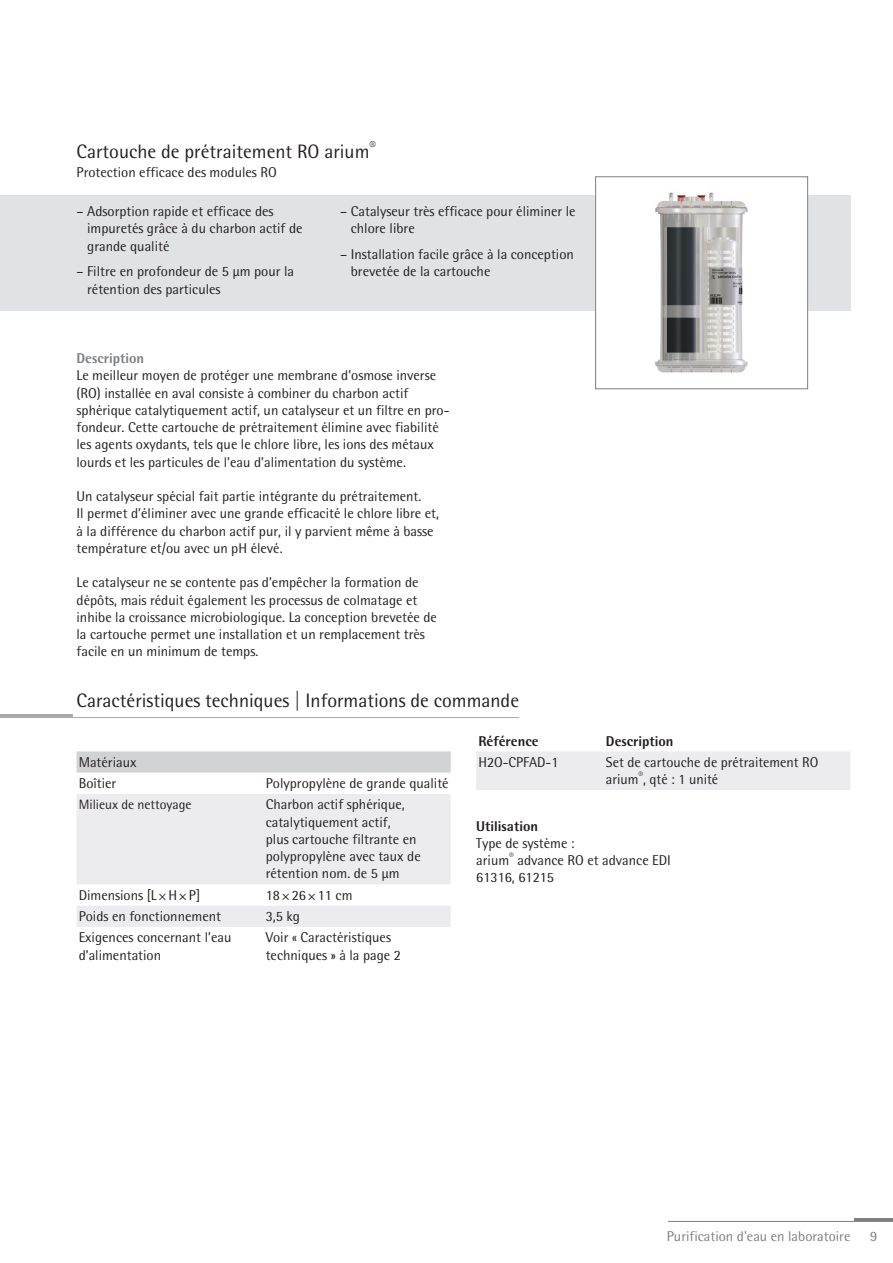
<style>
.page{position:relative;width:893px;height:1263px;background:#fff}
.page>*{position:absolute;margin:0;border:0;box-sizing:border-box;transform-origin:0 0}
.t1{font:19.5px "Sartorius Rotis Sans 2013";color:#231f20}
.t2{font:14.25px/17.2px "Sartorius Rotis Sans 2013";color:#231f20}
.t3{font:14.25px "Sartorius Rotis Sans 2013";color:#7c7e81}
.t4{font:800 14.25px "Sartorius Rotis Sans 2013";color:#231f20}
.t5{font:800 14.25px "Sartorius Rotis Sans 2013";color:#7c7e81}
.t6{font:13.5px "Sartorius Rotis Sans 2013";color:#231f20}
</style>
<div class="page">
<hr style="left:668px;top:1221px;width:225px;height:1px;background:#7c7e81">
<hr style="left:855px;top:1218px;width:38px;height:3px;background:#7c7e81">
<div style="left:0;top:195px;width:850px;height:116px;background:#e1e2e4"></div>
<img style="left:597px;top:192px;width:209px;height:181px">
<div style="left:595px;top:176px;width:213px;height:213px;border:1px solid #7c7e81"></div>
<hr style="left:0;top:717px;width:519px;height:1px;background:#a8a9ad">
<hr style="left:0;top:714px;width:72px;height:3px;background:#a8a9ad">
<svg style="left:77px;top:751px;width:374px;height:22px;background:#d2d3d5"></svg>
<svg style="left:77px;top:794px;width:374px;height:133px;fill:#ececee"></svg>
<div style="left:476px;top:751px;width:374px;height:39px;background:#ececee"></div>
<h1 class="t1" style="left:77px;top:140px;width:301px">Cartouche de prétraitement RO arium<sup>®</sup></h1>
<p class="t2" style="left:77px;top:163px;width:202px">Protection efficace des modules RO</p>
<p class="t2" style="left:87px;top:202px;width:217px;text-indent:-11px">– Adsorption rapide et efficace des impuretés grâce à du charbon actif de grande qualité</p>
<p class="t2" style="left:87px;top:263px;width:208px;text-indent:-11px">– Filtre en profondeur de 5 μm pour la rétention des particules</p>
<p class="t2" style="left:351px;top:202px;width:226px;text-indent:-11px">– Catalyseur très efficace pour éliminer le chlore libre</p>
<p class="t2" style="left:351px;top:246px;width:225px;text-indent:-11px">– Installation facile grâce à la conception brevetée de la cartouche</p>
<p class="t5" style="left:77px;top:349px;width:69px">Description</p>
<p class="t2" style="left:77px;top:367px;width:375px">Le meilleur moyen de protéger une membrane d’osmose inverse (RO) installée en aval consiste à combiner du charbon actif sphérique catalytiquement actif, un catalyseur et un filtre en pro&shy;fondeur. Cette cartouche de prétraitement élimine avec fiabilité les agents oxydants, tels que le chlore libre, les ions des métaux lourds et les particules de l’eau d’alimentation du système.</p>
<p class="t2" style="left:77px;top:487px;width:364px">Un catalyseur spécial fait partie intégrante du prétraitement.<br>Il permet d’éliminer avec une grande efficacité le chlore libre et, à la différence du charbon actif pur, il y parvient même à basse température et/ou avec un pH élevé.</p>
<p class="t2" style="left:77px;top:574px;width:362px">Le catalyseur ne se contente pas d’empêcher la formation de dépôts, mais réduit également les processus de colmatage et inhibe la croissance microbiologique. La conception brevetée de la cartouche permet une installation et un remplacement très facile en un minimum de temps.</p>
<h1 class="t1" style="left:77px;top:688px;width:444px">Caractéristiques techniques | Informations de commande</h1>
<p class="t2" style="left:79px;top:751px;width:59px;line-height:21.3px">Matériaux<br>Boîtier</p>
<p class="t2" style="left:266px;top:774px;width:184px">Polypropylène de grande qualité</p>
<p class="t6" style="left:79px;top:796px;width:114px">Milieux de nettoyage</p>
<p class="t2" style="left:266px;top:796px;width:156px">Charbon actif sphérique, catalytiquement actif,<br>plus cartouche filtrante en polypropylène avec taux de rétention nom. de 5 μm</p>
<p class="t2" style="left:79px;top:886px;width:123px">Dimensions [L×H×P]</p>
<p class="t2" style="left:266px;top:886px;width:88px">18×26×11 cm</p>
<p class="t2" style="left:79px;top:907px;width:144px">Poids en fonctionnement</p>
<p class="t2" style="left:266px;top:907px;width:36px">3,5 kg</p>
<p class="t2" style="left:79px;top:929px;width:154px">Exigences concernant l’eau d’alimentation</p>
<p class="t2" style="left:266px;top:929px;width:137px">Voir « Caractéristiques techniques » à la page 2</p>
<p class="t4" style="left:478px;top:732px;width:62px">Référence</p>
<p class="t4" style="left:606px;top:732px;width:69px">Description</p>
<p class="t2" style="left:478px;top:753px;width:82px">H2O-CPFAD-1</p>
<p class="t2" style="left:606px;top:753px;width:214px">Set de cartouche de prétraitement RO arium<sup>®</sup>, qté : 1 unité</p>
<p class="t4" style="left:476px;top:817px;width:63px">Utilisation</p>
<p class="t2" style="left:476px;top:834px;width:196px">Type de système :<br>arium<sup>®</sup> advance RO et advance EDI<br>61316, 61215</p>
<p class="t3" style="left:667px;top:1228px;width:185px">Purification d'eau en laboratoire</p>
<p class="t3" style="left:870px;top:1228px;width:9px">9</p>
</div>
